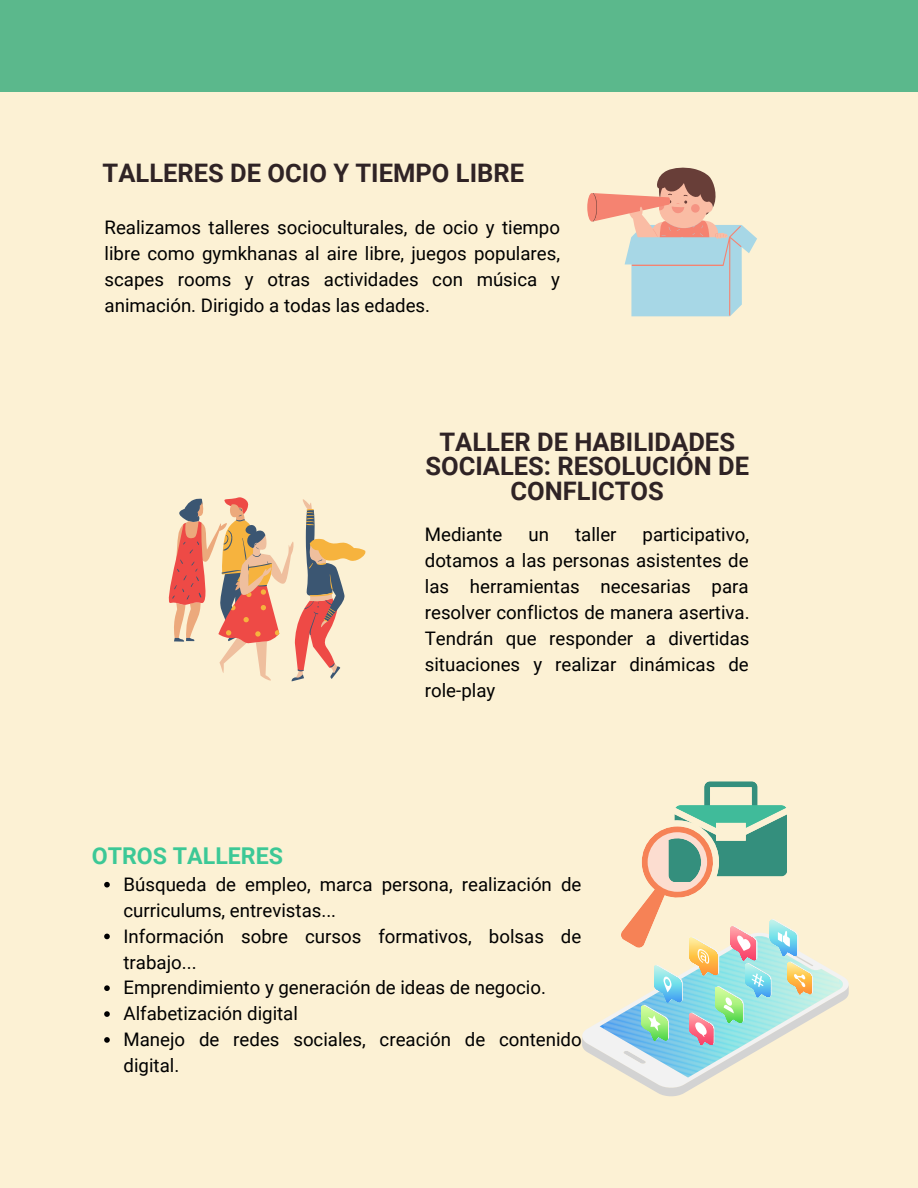
<style>
.page{position:relative;width:918px;height:1188px;background:#fcf1d4}
.page>*{position:absolute;margin:0;border:0;box-sizing:border-box;transform-origin:0 0}
.t1{font:700 25.5px/24.8px "Roboto";color:#2f2325;text-align:center}
.t2{font:700 23.25px "Roboto";color:#3cc896}
.t3{font:18.75px/25.8px "Roboto";color:#000}
</style>
<div class="page">
<div style="left:0;top:0;width:918px;height:92px;background:#5bb88c"></div>
<svg style="left:168px;top:497px;width:198px;height:184px"></svg>
<svg style="left:582px;top:781px;width:267px;height:315px"></svg>
<svg style="left:587px;top:167px;width:170px;height:149px"></svg>
<svg style="left:104px;top:882px;width:6px;height:6px"></svg>
<svg style="left:104px;top:934px;width:6px;height:5px"></svg>
<svg style="left:104px;top:985px;width:6px;height:6px"></svg>
<svg style="left:104px;top:1011px;width:6px;height:6px"></svg>
<svg style="left:104px;top:1037px;width:6px;height:6px"></svg>
<p class="t1" style="left:103px;top:161px;width:423px">TALLERES DE OCIO Y TIEMPO LIBRE</p>
<p class="t3" style="left:105px;top:215px;width:457px;text-align:justify">Realizamos talleres socioculturales, de ocio y tiempo libre como gymkhanas al aire libre, juegos populares, scapes rooms y otras actividades con música y animación. Dirigido a todas las edades.</p>
<p class="t1" style="left:425px;top:430px;width:325px">TALLER DE HABILIDADES<br>SOCIALES: RESOLUCIÓN DE<br>CONFLICTOS</p>
<p class="t2" style="left:92px;top:842px;width:193px">OTROS TALLERES</p>
<p class="t3" style="left:425px;top:522px;width:79px">Mediante</p>
<p class="t3" style="left:529px;top:522px;width:22px">un</p>
<p class="t3" style="left:575px;top:522px;width:43px">taller</p>
<p class="t3" style="left:425px;top:522px;width:326px;text-align:justify;text-indent:218px">participativo, dotamos a las personas asistentes de las herramientas necesarias para resolver conflictos de manera asertiva.<br>Tendrán que responder a divertidas situaciones y realizar dinámicas de role-play</p>
<p class="t3" style="left:124px;top:872px;width:459px">Búsqueda de empleo, marca persona, realización de curriculums, entrevistas...</p>
<p class="t3" style="left:124px;top:923px;width:459px">Información sobre cursos formativos, bolsas de trabajo...</p>
<p class="t3" style="left:124px;top:975px;width:424px">Emprendimiento y generación de ideas de negocio.</p>
<p class="t3" style="left:124px;top:1001px;width:176px">Alfabetización digital</p>
<p class="t3" style="left:124px;top:1027px;width:460px">Manejo de redes sociales, creación de contenido digital.</p>
</div>
